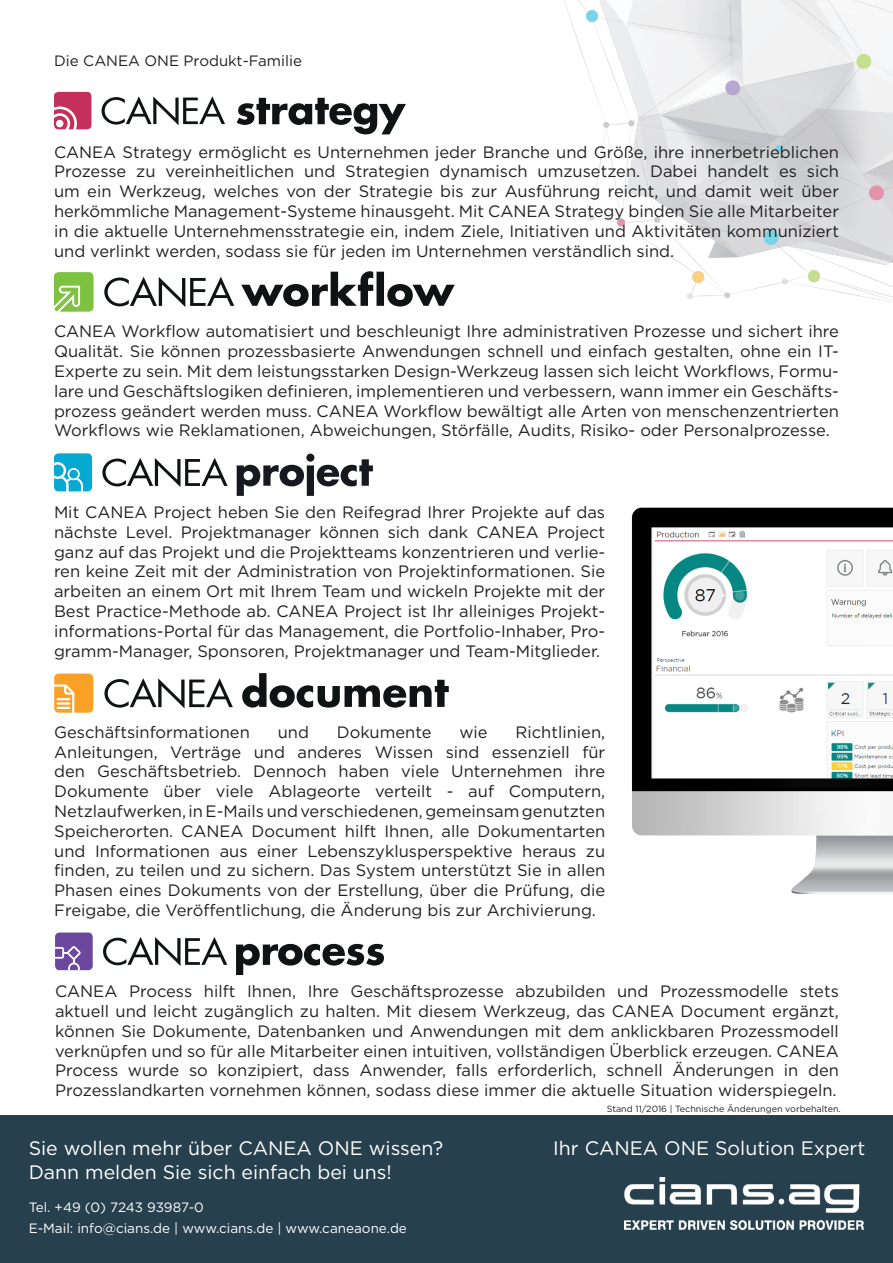
<style>
.page{position:relative;width:893px;height:1263px;background:#fff}
.page>*{position:absolute;margin:0;border:0;box-sizing:border-box;transform-origin:0 0}
.t1{font:19.5px/23.4px "Gotham";color:#fff}
.t2{font:16.5px/19.8px "Gotham";color:#231f20;text-align:justify}
.t3{font:15px "Gotham";color:#231f20}
.t4{font:13.5px/21px "Gotham";color:#fff}
.t5{font:9px "Gotham";color:#231f20}
</style>
<div class="page">
<div style="left:0;top:1116px;width:893px;height:147px;background:#26404e"></div>
<img style="left:624px;top:1177px;width:239px;height:52px">
<img style="left:631px;top:507px;width:262px;height:387px">
<img style="left:564px;top:0;width:329px;height:303px">
<svg style="left:104px;top:678px;width:129px;height:30px"></svg>
<svg style="left:54px;top:673px;width:39px;height:40px;background:#f9b04a"></svg>
<svg style="left:242px;top:673px;width:207px;height:35px"></svg>
<div style="left:55px;top:932px;width:38px;height:38px;background:#6b489d;border-radius:4px"></div>
<svg style="left:55px;top:946px;width:26px;height:24px"></svg>
<svg style="left:236px;top:944px;width:148px;height:31px"></svg>
<svg style="left:103px;top:937px;width:124px;height:29px"></svg>
<svg style="left:54px;top:272px;width:40px;height:40px;background:#93cb60"></svg>
<svg style="left:104px;top:277px;width:130px;height:30px"></svg>
<svg style="left:241px;top:271px;width:214px;height:35px"></svg>
<svg style="left:102px;top:96px;width:123px;height:29px"></svg>
<svg style="left:54px;top:92px;width:37px;height:37px"></svg>
<svg style="left:237px;top:98px;width:169px;height:36px"></svg>
<svg style="left:54px;top:453px;width:38px;height:38px"></svg>
<svg style="left:237px;top:454px;width:136px;height:42px"></svg>
<svg style="left:102px;top:458px;width:126px;height:29px"></svg>
<p class="t3" style="left:54px;top:51px;width:249px">Die CANEA ONE Produkt-Familie</p>
<p class="t2" style="left:54px;top:141px;width:786px">CANEA Strategy ermöglicht es Unternehmen jeder Branche und Größe, ihre innerbetrieblichen Prozesse zu vereinheitlichen und Strategien dynamisch umzusetzen. Dabei handelt es sich um ein Werkzeug, welches von der Strategie bis zur Ausführung reicht, und damit weit über herkömmliche Management-Systeme hinausgeht. Mit CANEA Strategy binden Sie alle Mitarbeiter in die aktuelle Unternehmensstrategie ein, indem Ziele, Initiativen und Aktivitäten kommuniziert und verlinkt werden, sodass sie für jeden im Unternehmen verständlich sind.</p>
<p class="t2" style="left:54px;top:321px;width:786px">CANEA Workflow automatisiert und beschleunigt Ihre administrativen Prozesse und sichert ihre Qualität. Sie können prozessbasierte Anwendungen schnell und einfach gestalten, ohne ein IT-Experte zu sein. Mit dem leistungsstarken Design-Werkzeug lassen sich leicht Workflows, Formu&shy;lare und Geschäftslogiken definieren, implementieren und verbessern, wann immer ein Geschäfts&shy;prozess geändert werden muss. CANEA Workflow bewältigt alle Arten von menschenzentrierten Workflows wie Reklamationen, Abweichungen, Störfälle, Audits, Risiko- oder Personalprozesse.</p>
<p class="t2" style="left:54px;top:502px;width:553px">Mit CANEA Project heben Sie den Reifegrad Ihrer Projekte auf das nächste Level. Projektmanager können sich dank CANEA Project ganz auf das Projekt und die Projektteams konzentrieren und verlie&shy;ren keine Zeit mit der Administration von Projektinformationen. Sie arbeiten an einem Ort mit Ihrem Team und wickeln Projekte mit der Best Practice-Methode ab. CANEA Project ist Ihr alleiniges Projekt&shy;informations-Portal für das Management, die Portfolio-Inhaber, Pro&shy;gramm-Manager, Sponsoren, Projektmanager und Team-Mitglieder.</p>
<p class="t2" style="left:54px;top:722px;width:197px">Geschäftsinformationen</p>
<p class="t2" style="left:278px;top:722px;width:33px">und</p>
<p class="t2" style="left:337px;top:722px;width:96px">Dokumente</p>
<p class="t2" style="left:459px;top:722px;width:30px">wie</p>
<p class="t2" style="left:54px;top:722px;width:553px;text-indent:461px">Richtlinien, Anleitungen, Verträge und anderes Wissen sind essenziell für den Geschäftsbetrieb. Dennoch haben viele Unternehmen ihre Dokumente über viele Ablageorte verteilt - auf Computern, Netzlaufwerken, in E-Mails und verschiedenen, gemeinsam genutzten Speicherorten. CANEA Document hilft Ihnen, alle Dokumentarten und Informationen aus einer Lebenszyklusperspektive heraus zu finden, zu teilen und zu sichern. Das System unterstützt Sie in allen Phasen eines Dokuments von der Erstellung, über die Prüfung, die Freigabe, die Veröffentlichung, die Änderung bis zur Archivierung.</p>
<p class="t2" style="left:55px;top:981px;width:785px">CANEA Process hilft Ihnen, Ihre Geschäftsprozesse abzubilden und Prozessmodelle stets aktuell und leicht zugänglich zu halten. Mit diesem Werkzeug, das CANEA Document ergänzt, können Sie Dokumente, Datenbanken und Anwendungen mit dem anklickbaren Prozessmodell verknüpfen und so für alle Mitarbeiter einen intuitiven, vollständigen Überblick erzeugen. CANEA Process wurde so konzipiert, dass Anwender, falls erforderlich, schnell Änderungen in den Prozesslandkarten vornehmen können, sodass diese immer die aktuelle Situation widerspiegeln.</p>
<p class="t5" style="left:607px;top:1103px;width:236px">Stand 11/2016 | Technische Änderungen vorbehalten.</p>
<p class="t1" style="left:29px;top:1136px;width:416px">Sie wollen mehr über CANEA ONE wissen?<br>Dann melden Sie sich einfach bei uns!</p>
<p class="t1" style="left:553px;top:1136px;width:314px">Ihr CANEA ONE Solution Expert</p>
<p class="t4" style="left:29px;top:1196px;width:380px">Tel. +49 (0) 7243 93987-0<br>E-Mail: info@cians.de | www.cians.de | www.caneaone.de</p>
</div>
